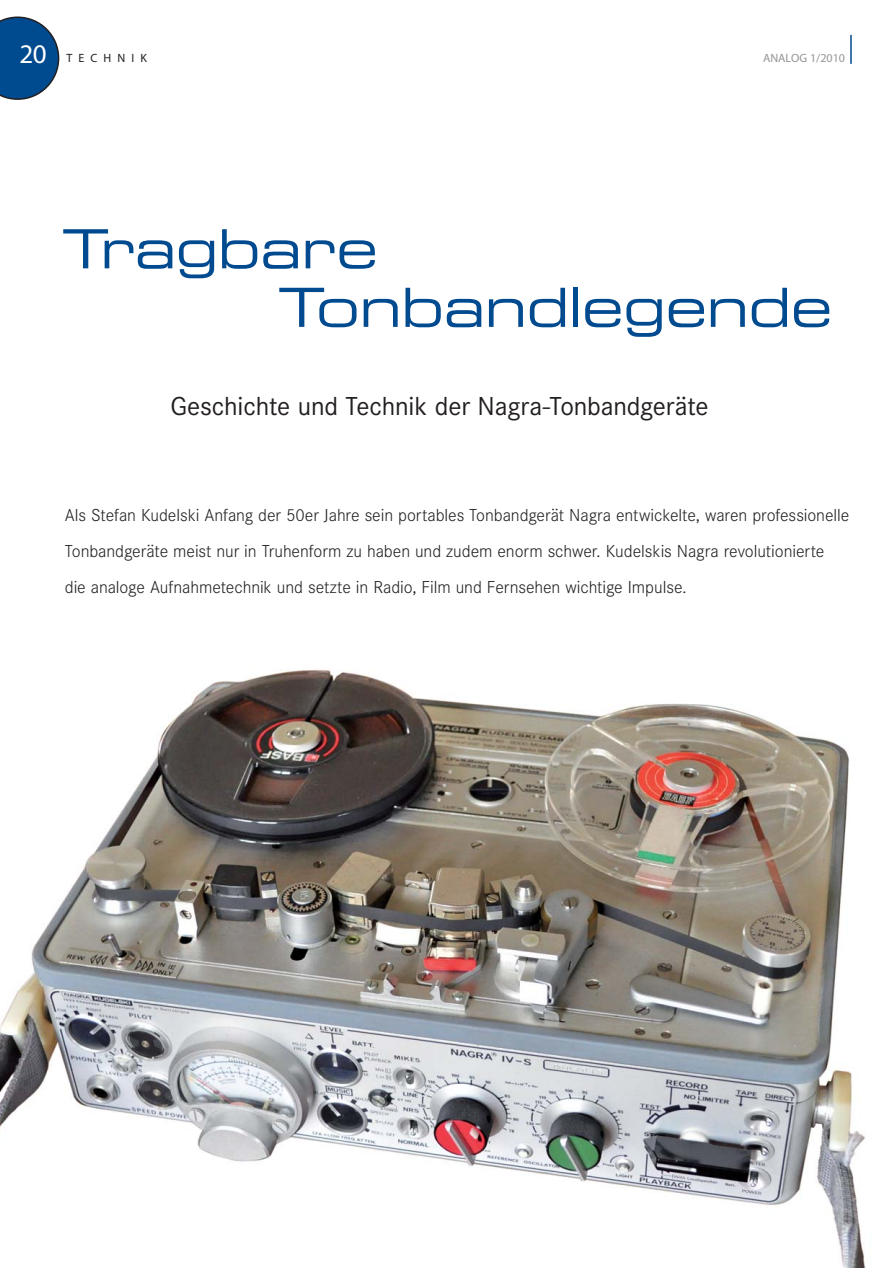
<style>
.page{position:relative;width:894px;height:1268px;background:#fff}
.page>*{position:absolute;margin:0;border:0;box-sizing:border-box;transform-origin:0 0}
.t1{font:54px/58.5px "Eurostile Extended Two";letter-spacing:-.01em;color:#004a8f}
.t2{font:27px "Corporate S";letter-spacing:-.005em;color:#231f20}
.t3{font:27px "Myriad";color:#fff}
.t4{font:300 18px/36px "Corporate S";letter-spacing:-.005em;color:#231f20}
.t5{font:12px "Myriad";color:#939598}
.t6{font:12px "Myriad";letter-spacing:.51em;color:#231f20}
</style>
<div class="page">
<svg style="left:0;top:16px;width:59px;height:84px;background:#2b659b"></svg>
<svg style="left:850px;top:35px;width:1px;height:29px"></svg>
<img style="left:0;top:669px;width:866px;height:598px">
<h2 class="t3" style="left:19px;top:44px;width:29px">20</h2>
<p class="t6" style="left:66px;top:53px;width:82px">TECHNIK</p>
<p class="t5" style="left:763px;top:53px;width:83px">ANALOG 1/2010</p>
<h1 class="t1" style="left:278px;top:224px;width:555px;text-indent:-216px">Tragbare<br>Tonbandlegende</h1>
<h2 class="t2" style="left:170px;top:395px;width:540px">Geschichte und Technik der Nagra-Tonbandgeräte</h2>
<p class="t4" style="left:65px;top:498px;width:786px">Als Stefan Kudelski Anfang der 50er Jahre sein portables Tonbandgerät Nagra entwickelte, waren professionelle<br>Tonbandgeräte meist nur in Truhenform zu haben und zudem enorm schwer. Kudelskis Nagra revolutionierte die analoge Aufnahmetechnik und setzte in Radio, Film und Fernsehen wichtige Impulse.</p>
</div>
